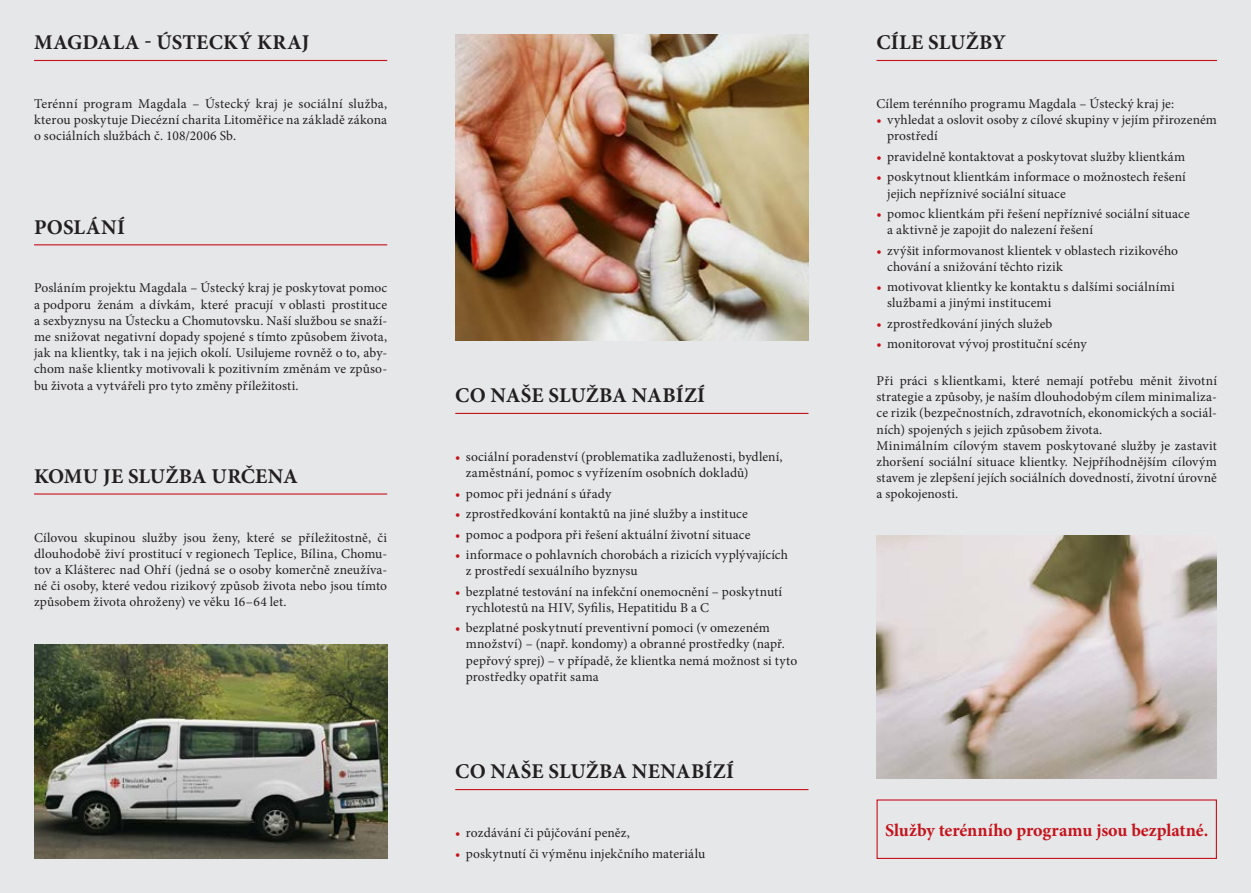
<style>
.page{position:relative;width:1251px;height:893px;background:#fff}
.page>*{position:absolute;margin:0;border:0;box-sizing:border-box;transform-origin:0 0}
.t1{font:700 21px "Minion Pro";letter-spacing:.01em;color:#231f20}
.t2{font:700 18px "Minion Pro";letter-spacing:-.005em;color:#c6131b}
.t3{font:13.5px/16.2px "Minion Pro";letter-spacing:.01em;color:#231f20}
.s1{color:#c6131b}
</style>
<div class="page">
<div style="left:0;top:0;width:1250px;height:893px;background:#e6e7e9"></div>
<hr style="left:34px;top:60px;width:353px;height:1px;background:#c6131b">
<hr style="left:34px;top:244px;width:353px;height:1px;background:#c6131b">
<hr style="left:34px;top:493px;width:353px;height:2px;background:#c6131b">
<hr style="left:455px;top:413px;width:353px;height:1px;background:#c6131b">
<hr style="left:455px;top:789px;width:353px;height:1px;background:#c6131b">
<hr style="left:876px;top:60px;width:340px;height:1px;background:#c6131b">
<img style="left:34px;top:644px;width:353px;height:215px">
<img style="left:876px;top:536px;width:340px;height:242px">
<img style="left:455px;top:34px;width:353px;height:306px">
<div style="left:876px;top:799px;width:340px;height:60px;border:1px solid #c6131b"></div>
<h1 class="t1" style="left:34px;top:28px;width:277px">MAGDALA - ÚSTECKÝ KRAJ</h1>
<p class="t3" style="left:34px;top:96px;width:354px;text-align:justify">Terénní program Magdala – Ústecký kraj je sociální služba, kterou poskytuje Diecézní charita Litoměřice na základě zákona o sociálních službách č. 108/2006 Sb.</p>
<h1 class="t1" style="left:34px;top:212px;width:93px">POSLÁNÍ</h1>
<p class="t3" style="left:34px;top:280px;width:354px;text-align:justify">Posláním projektu Magdala – Ústecký kraj je poskytovat pomoc a podporu ženám a dívkám, které pracují v oblasti prostituce a sexbyznysu na Ústecku a Chomutovsku. Naší službou se snaží&shy;me snižovat negativní dopady spojené s tímto způsobem života, jak na klientky, tak i na jejich okolí. Usilujeme rovněž o to, aby&shy;chom naše klientky motivovali k pozitivním změnám ve způso&shy;bu života a vytvářeli pro tyto změny příležitosti.</p>
<h1 class="t1" style="left:34px;top:461px;width:265px">KOMU JE SLUŽBA URČENA</h1>
<p class="t3" style="left:34px;top:529px;width:354px;text-align:justify">Cílovou skupinou služby jsou ženy, které se příležitostně, či dlouhodobě živí prostitucí v regionech Teplice, Bílina, Chomu&shy;tov a Klášterec nad Ohří (jedná se o osoby komerčně zneužíva&shy;né či osoby, které vedou rizikový způsob života nebo jsou tímto způsobem života ohroženy) ve věku 16–64 let.</p>
<h1 class="t1" style="left:455px;top:381px;width:251px">CO NAŠE SLUŽBA NABÍZÍ</h1>
<p class="t3" style="left:466px;top:449px;width:318px;text-indent:-11px"><span class="s1">•</span> sociální poradenství (problematika zadluženosti, bydlení, zaměstnání, pomoc s vyřízením osobních dokladů)</p>
<p class="t3" style="left:455px;top:485px;width:157px"><span class="s1">•</span> pomoc při jednání s úřady</p>
<p class="t3" style="left:455px;top:506px;width:294px"><span class="s1">•</span> zprostředkování kontaktů na jiné služby a instituce</p>
<p class="t3" style="left:455px;top:526px;width:297px"><span class="s1">•</span> pomoc a podpora při řešení aktuální životní situace</p>
<p class="t3" style="left:466px;top:547px;width:323px;text-indent:-11px"><span class="s1">•</span> informace o pohlavních chorobách a rizicích vyplývajících z prostředí sexuálního byznysu</p>
<p class="t3" style="left:466px;top:583px;width:318px;text-indent:-11px"><span class="s1">•</span> bezplatné testování na infekční onemocnění – poskytnutí rychlotestů na HIV, Syfilis, Hepatitidu B a C</p>
<p class="t3" style="left:466px;top:620px;width:333px;text-indent:-11px"><span class="s1">•</span> bezplatné poskytnutí preventivní pomoci (v omezeném množství) – (např. kondomy) a obranné prostředky (např. pepřový sprej) – v případě, že klientka nemá možnost si tyto prostředky opatřit sama</p>
<h1 class="t1" style="left:455px;top:757px;width:280px">CO NAŠE SLUŽBA NENABÍZÍ</h1>
<p class="t3" style="left:455px;top:825px;width:176px"><span class="s1">•</span> rozdávání či půjčování peněz,</p>
<p class="t3" style="left:455px;top:845px;width:251px"><span class="s1">•</span> poskytnutí či výměnu injekčního materiálu</p>
<h1 class="t1" style="left:876px;top:28px;width:131px">CÍLE SLUŽBY</h1>
<p class="t3" style="left:876px;top:96px;width:299px">Cílem terénního programu Magdala – Ústecký kraj je:</p>
<p class="t3" style="left:887px;top:112px;width:331px;text-indent:-11px"><span class="s1">•</span> vyhledat a oslovit osoby z cílové skupiny v jejím přirozeném prostředí</p>
<p class="t3" style="left:876px;top:149px;width:310px"><span class="s1">•</span> pravidelně kontaktovat a poskytovat služby klientkám</p>
<p class="t3" style="left:887px;top:169px;width:300px;text-indent:-11px"><span class="s1">•</span> poskytnout klientkám informace o možnostech řešení jejich nepříznivé sociální situace</p>
<p class="t3" style="left:887px;top:206px;width:304px;text-indent:-11px"><span class="s1">•</span> pomoc klientkám při řešení nepříznivé sociální situace a aktivně je zapojit do nalezení řešení</p>
<p class="t3" style="left:887px;top:242px;width:292px;text-indent:-11px"><span class="s1">•</span> zvýšit informovanost klientek v oblastech rizikového chování a snižování těchto rizik</p>
<p class="t3" style="left:887px;top:279px;width:289px;text-indent:-11px"><span class="s1">•</span> motivovat klientky ke kontaktu s dalšími sociálními službami a jinými institucemi</p>
<p class="t3" style="left:876px;top:316px;width:177px"><span class="s1">•</span> zprostředkování jiných služeb</p>
<p class="t3" style="left:876px;top:336px;width:211px"><span class="s1">•</span> monitorovat vývoj prostituční scény</p>
<p class="t3" style="left:876px;top:373px;width:342px">Při práci s klientkami, které nemají potřebu měnit životní strategie a způsoby, je naším dlouhodobým cílem minimaliza&shy;ce rizik (bezpečnostních, zdravotních, ekonomických a sociál&shy;ních) spojených s jejich způsobem života.<br>Minimálním cílovým stavem poskytované služby je zastavit zhoršení sociální situace klientky. Nejpříhodnějším cílovým stavem je zlepšení jejích sociálních dovedností, životní úrovně a spokojenosti.</p>
<h2 class="t2" style="left:884px;top:817px;width:325px">Služby terénního programu jsou bezplatné.</h2>
</div>
